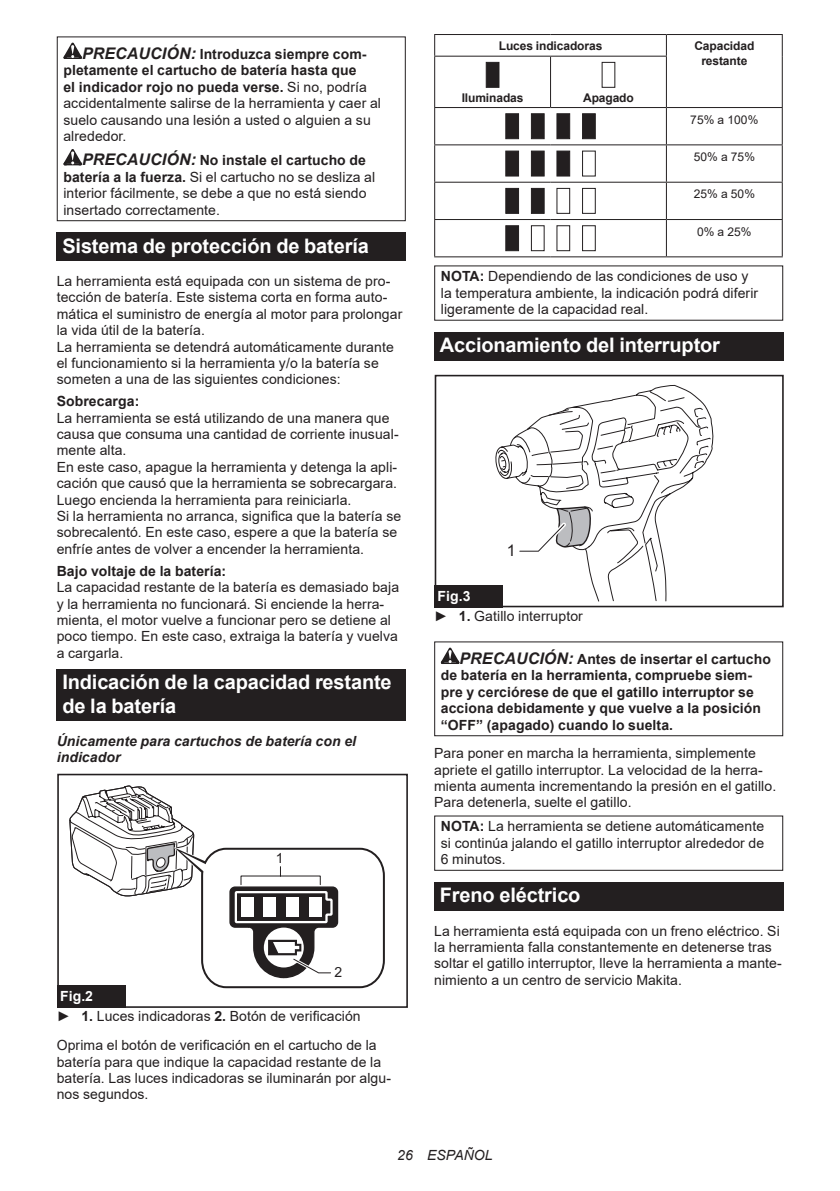
<style>
.page{position:relative;width:840px;height:1191px;background:#fff}
.page>*{position:absolute;margin:0;border:0;box-sizing:border-box;transform-origin:0 0}
.t1{font:700 20px/23.4px "Arial";letter-spacing:-.01em;color:#fff}
.t2{font:16px "Arial";color:#231f20}
.t3{font:14px/16.4px "Arial";letter-spacing:.005em;color:#231f20}
.t4{font:700 14px/16.4px "Arial";letter-spacing:.005em;color:#231f20}
.t5{font:italic 700 14px/16.4px "Arial";letter-spacing:.005em;color:#231f20}
.t6{font:italic 14px "Arial";letter-spacing:.005em;color:#231f20}
.t7{font:700 12px/14px "Arial";letter-spacing:-.01em;color:#231f20;text-align:center}
.t8{font:12px "Arial";letter-spacing:.005em;color:#231f20}
.s1{font-weight:700;font-style:italic;font-size:16px}
.s2{font-weight:700}
.s3{font-weight:700;color:#fff}
.s4{font-style:italic;font-size:16px}
</style>
<div class="page">
<svg style="left:63px;top:43px;width:19px;height:16px"></svg>
<svg style="left:63px;top:149px;width:19px;height:16px"></svg>
<div style="left:57px;top:36px;width:348px;height:185px;border:1px solid #231f20"></div>
<div style="left:57px;top:232px;width:348px;height:29px;background:#231f20"></div>
<div style="left:57px;top:669px;width:348px;height:52px;background:#231f20"></div>
<svg style="left:69px;top:785px;width:316px;height:204px"></svg>
<svg style="left:69px;top:984px;width:57px;height:20px"></svg>
<div style="left:57px;top:773px;width:350px;height:234px;border:2px solid #231f20"></div>
<div style="left:57px;top:985px;width:68px;height:22px;background:#231f20"></div>
<hr style="left:434px;top:34px;width:116px;height:1px;background:#231f20">
<svg style="left:434px;top:35px;width:1px;height:21px"></svg>
<hr style="left:550px;top:34px;width:116px;height:1px;background:#231f20">
<hr style="left:666px;top:34px;width:116px;height:1px;background:#231f20">
<svg style="left:665px;top:35px;width:1px;height:21px"></svg>
<svg style="left:781px;top:35px;width:1px;height:21px"></svg>
<hr style="left:434px;top:56px;width:116px;height:1px;background:#231f20">
<hr style="left:434px;top:57px;width:1px;height:50px;background:#231f20">
<hr style="left:550px;top:56px;width:116px;height:1px;background:#231f20">
<hr style="left:549px;top:57px;width:1px;height:50px;background:#231f20">
<hr style="left:665px;top:57px;width:1px;height:50px;background:#231f20">
<hr style="left:781px;top:56px;width:1px;height:51px;background:#231f20">
<hr style="left:434px;top:107px;width:116px;height:1px;background:#231f20">
<hr style="left:434px;top:108px;width:1px;height:36px;background:#231f20">
<hr style="left:550px;top:107px;width:116px;height:1px;background:#231f20">
<hr style="left:666px;top:107px;width:116px;height:1px;background:#231f20">
<hr style="left:665px;top:108px;width:1px;height:36px;background:#231f20">
<hr style="left:781px;top:108px;width:1px;height:36px;background:#231f20">
<hr style="left:434px;top:144px;width:116px;height:1px;background:#231f20">
<hr style="left:434px;top:145px;width:1px;height:37px;background:#231f20">
<hr style="left:550px;top:144px;width:116px;height:1px;background:#231f20">
<hr style="left:666px;top:144px;width:116px;height:1px;background:#231f20">
<hr style="left:665px;top:145px;width:1px;height:37px;background:#231f20">
<hr style="left:781px;top:145px;width:1px;height:37px;background:#231f20">
<hr style="left:434px;top:182px;width:116px;height:1px;background:#231f20">
<hr style="left:434px;top:183px;width:1px;height:36px;background:#231f20">
<hr style="left:550px;top:182px;width:116px;height:1px;background:#231f20">
<hr style="left:666px;top:182px;width:116px;height:1px;background:#231f20">
<hr style="left:665px;top:183px;width:1px;height:36px;background:#231f20">
<hr style="left:781px;top:183px;width:1px;height:36px;background:#231f20">
<hr style="left:434px;top:219px;width:116px;height:1px;background:#231f20">
<hr style="left:434px;top:220px;width:1px;height:36px;background:#231f20">
<hr style="left:550px;top:219px;width:116px;height:1px;background:#231f20">
<hr style="left:666px;top:219px;width:116px;height:1px;background:#231f20">
<hr style="left:665px;top:220px;width:1px;height:36px;background:#231f20">
<hr style="left:781px;top:220px;width:1px;height:36px;background:#231f20">
<hr style="left:434px;top:256px;width:116px;height:1px;background:#231f20">
<hr style="left:550px;top:256px;width:116px;height:1px;background:#231f20">
<hr style="left:666px;top:256px;width:116px;height:1px;background:#231f20">
<svg style="left:485px;top:62px;width:14px;height:26px"></svg>
<svg style="left:601px;top:62px;width:14px;height:26px"></svg>
<svg style="left:505px;top:113px;width:14px;height:26px"></svg>
<svg style="left:530px;top:113px;width:15px;height:26px"></svg>
<svg style="left:556px;top:113px;width:14px;height:26px"></svg>
<svg style="left:582px;top:113px;width:13px;height:26px"></svg>
<svg style="left:505px;top:151px;width:14px;height:25px"></svg>
<svg style="left:530px;top:151px;width:15px;height:25px"></svg>
<svg style="left:556px;top:151px;width:39px;height:25px"></svg>
<svg style="left:505px;top:188px;width:14px;height:26px"></svg>
<svg style="left:530px;top:188px;width:65px;height:26px"></svg>
<svg style="left:505px;top:225px;width:90px;height:26px"></svg>
<div style="left:434px;top:332px;width:348px;height:28px;background:#231f20"></div>
<svg style="left:586px;top:385px;width:127px;height:217px"></svg>
<div style="left:434px;top:375px;width:349px;height:232px;border:2px solid #231f20"></div>
<svg style="left:495px;top:390px;width:213px;height:165px"></svg>
<div style="left:434px;top:584px;width:68px;height:23px;background:#231f20"></div>
<svg style="left:440px;top:647px;width:19px;height:17px"></svg>
<div style="left:434px;top:641px;width:348px;height:95px;border:1px solid #231f20"></div>
<div style="left:434px;top:882px;width:348px;height:28px;background:#231f20"></div>
<p class="t3" style="left:63px;top:46px;width:319px;text-indent:19px"><span class="s1">PRECAUCIÓN:</span> <span class="s2">Introduzca siempre com&shy;pletamente el cartucho de batería hasta que<br>el indicador rojo no pueda verse.</span> Si no, podría accidentalmente salirse de la herramienta y caer al suelo causando una lesión a usted o alguien a su alrededor.</p>
<p class="t3" style="left:63px;top:152px;width:313px;text-indent:19px"><span class="s1">PRECAUCIÓN:</span> <span class="s2">No instale el cartucho de batería a la fuerza.</span> Si el cartucho no se desliza al interior fácilmente, se debe a que no está siendo insertado correctamente.</p>
<h1 class="t1" style="left:62px;top:234px;width:308px">Sistema de protección de batería</h1>
<p class="t3" style="left:57px;top:273px;width:347px">La herramienta está equipada con un sistema de pro&shy;tección de batería. Este sistema corta en forma auto&shy;mática el suministro de energía al motor para prolongar la vida útil de la batería.<br>La herramienta se detendrá automáticamente durante el funcionamiento si la herramienta y/o la batería se someten a una de las siguientes condiciones:</p>
<p class="t4" style="left:57px;top:393px;width:84px">Sobrecarga:</p>
<p class="t3" style="left:57px;top:409px;width:346px">La herramienta se está utilizando de una manera que causa que consuma una cantidad de corriente inusual&shy;mente alta.<br>En este caso, apague la herramienta y detenga la apli&shy;cación que causó que la herramienta se sobrecargara.<br>Luego encienda la herramienta para reiniciarla.<br>Si la herramienta no arranca, significa que la batería se sobrecalentó. En este caso, espere a que la batería se enfríe antes de volver a encender la herramienta.</p>
<p class="t4" style="left:57px;top:563px;width:171px">Bajo voltaje de la batería:</p>
<p class="t3" style="left:57px;top:579px;width:343px">La capacidad restante de la batería es demasiado baja y la herramienta no funcionará. Si enciende la herra&shy;mienta, el motor vuelve a funcionar pero se detiene al poco tiempo. En este caso, extraiga la batería y vuelva a cargarla.</p>
<h1 class="t1" style="left:62px;top:670px;width:330px">Indicación de la capacidad restante de la batería</h1>
<p class="t5" style="left:57px;top:733px;width:301px">Únicamente para cartuchos de batería con el indicador</p>
<p class="t3" style="left:276px;top:850px;width:9px">1</p>
<p class="t3" style="left:334px;top:963px;width:9px">2</p>
<p class="t3" style="left:57px;top:986px;width:305px;line-height:20.2px"><span class="s3">Fig.2<br></span>► <span class="s2">1.</span> Luces indicadoras <span class="s2">2.</span> Botón de verificación</p>
<p class="t3" style="left:57px;top:1037px;width:335px">Oprima el botón de verificación en el cartucho de la batería para que indique la capacidad restante de la batería. Las luces indicadoras se iluminarán por algu&shy;nos segundos.</p>
<p class="t7" style="left:498px;top:39px;width:105px">Luces indicadoras</p>
<p class="t7" style="left:694px;top:39px;width:61px">Capacidad restante</p>
<p class="t7" style="left:461px;top:91px;width:63px">Iluminadas</p>
<p class="t7" style="left:582px;top:91px;width:52px">Apagado</p>
<p class="t8" style="left:690px;top:111px;width:70px">75% a 100%</p>
<p class="t8" style="left:693px;top:148px;width:63px">50% a 75%</p>
<p class="t8" style="left:693px;top:186px;width:63px">25% a 50%</p>
<p class="t8" style="left:696px;top:223px;width:56px">0% a 25%</p>
<p class="t3" style="left:440px;top:268px;width:318px"><span class="s2">NOTA:</span> Dependiendo de las condiciones de uso y la temperatura ambiente, la indicación podrá diferir ligeramente de la capacidad real.</p>
<h1 class="t1" style="left:439px;top:333px;width:281px">Accionamiento del interruptor</h1>
<p class="t2" style="left:506px;top:540px;width:10px">1</p>
<p class="t3" style="left:434px;top:585px;width:150px;line-height:20.2px"><span class="s3">Fig.3<br></span>► <span class="s2">1.</span> Gatillo interruptor</p>
<p class="t4" style="left:440px;top:651px;width:331px;text-indent:19px"><span class="s4">PRECAUCIÓN:</span> Antes de insertar el cartucho de batería en la herramienta, compruebe siem&shy;pre y cerciórese de que el gatillo interruptor se acciona debidamente y que vuelve a la posición “OFF” (apagado) cuando lo suelta.</p>
<p class="t3" style="left:434px;top:745px;width:343px">Para poner en marcha la herramienta, simplemente apriete el gatillo interruptor. La velocidad de la herra&shy;mienta aumenta incrementando la presión en el gatillo.<br>Para detenerla, suelte el gatillo.</p>
<p class="t3" style="left:440px;top:818px;width:325px;text-align:justify"><span class="s2">NOTA:</span> La herramienta se detiene automáticamente si continúa jalando el gatillo interruptor alrededor de 6 minutos.</p>
<h1 class="t1" style="left:439px;top:883px;width:142px">Freno eléctrico</h1>
<p class="t3" style="left:434px;top:922px;width:349px">La herramienta está equipada con un freno eléctrico. Si la herramienta falla constantemente en detenerse tras soltar el gatillo interruptor, lleve la herramienta a mante&shy;nimiento a un centro de servicio Makita.</p>
<p class="t6" style="left:397px;top:1146px;width:97px">26 ESPAÑOL</p>
</div>
